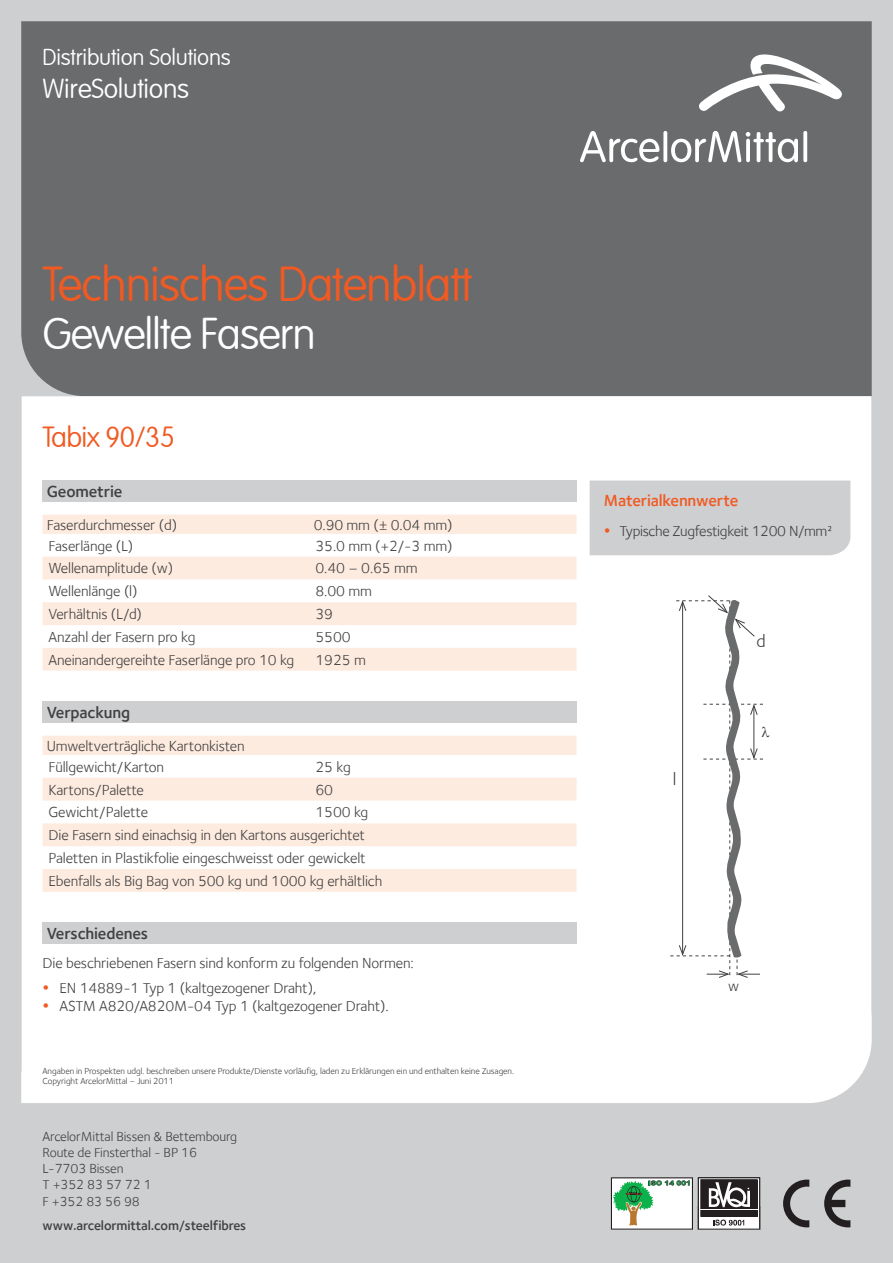
<style>
.page{position:relative;width:893px;height:1263px;background:#cecfd1}
.page>*{position:absolute;margin:0;border:0;box-sizing:border-box;transform-origin:0 0}
.t1{font:100 48px "VAG Rounded";letter-spacing:-.025em;color:#f15a22}
.t2{font:100 43.5px "VAG Rounded";letter-spacing:-.025em;color:#fff}
.t3{font:100 28.5px "VAG Rounded";letter-spacing:-.025em;color:#f15a22}
.t4{font:100 27px "VAG Rounded";letter-spacing:-.01em;color:#fff}
.t5{font:100 22.5px "VAG Rounded";letter-spacing:-.01em;color:#fff}
.t6{font:18px "Foundry Sterling";color:#414142}
.t7{font:600 16.5px "Foundry Sterling";letter-spacing:-.01em;color:#414142}
.t8{font:600 16.5px "Foundry Sterling";letter-spacing:-.01em;color:#f15a22}
.t9{font:15px/22.8px "Foundry Sterling";letter-spacing:-.01em;color:#414142}
.t10{font:15px "Symbol";color:#414142}
.t11{font:13.5px/16.2px "Foundry Sterling";letter-spacing:-.01em;color:#414142}
.t12{font:600 13.5px "Foundry Sterling";letter-spacing:-.01em;color:#414142}
.t13{font:9px/10.5px "Foundry Sterling";letter-spacing:-.01em;color:#414142}
</style>
<div class="page">
<div style="left:21px;top:21px;width:851px;height:375px;background:#696b6d"></div>
<div style="left:21px;top:396px;width:851px;height:707px;background:#fff"></div>
<svg style="left:699px;top:54px;width:143px;height:57px;background:#969799"></svg>
<svg style="left:663px;top:131px;width:4px;height:31px"></svg>
<svg style="left:580px;top:131px;width:79px;height:31px;background:#969899"></svg>
<svg style="left:803px;top:131px;width:4px;height:31px"></svg>
<svg style="left:671px;top:131px;width:127px;height:31px;background:#9c9d9e"></svg>
<div style="left:43px;top:480px;width:534px;height:22px;background:#cecfd1"></div>
<div style="left:43px;top:702px;width:534px;height:21px;background:#cecfd1"></div>
<div style="left:43px;top:923px;width:534px;height:21px;background:#cecfd1"></div>
<svg style="left:43px;top:514px;width:534px;height:157px;background:#fef3ed"></svg>
<svg style="left:43px;top:736px;width:534px;height:156px;background:#fef3ed"></svg>
<svg style="left:670px;top:594px;width:93px;height:384px;background:#eeeeef"></svg>
<svg style="left:611px;top:1177px;width:149px;height:53px;background:#a1aea3"></svg>
<svg style="left:783px;top:1179px;width:26px;height:48px"></svg>
<svg style="left:824px;top:1179px;width:26px;height:48px"></svg>
<svg style="left:44px;top:985px;width:4px;height:5px"></svg>
<svg style="left:44px;top:1003px;width:4px;height:5px"></svg>
<svg style="left:590px;top:480px;width:260px;height:75px"></svg>
<h3 class="t5" style="left:43px;top:44px;width:190px">Distribution Solutions</h3>
<h3 class="t4" style="left:43px;top:72px;width:148px">WireSolutions</h3>
<h1 class="t1" style="left:43px;top:256px;width:431px">Technisches Datenblatt</h1>
<h2 class="t2" style="left:43px;top:308px;width:275px">Gewellte Fasern</h2>
<h3 class="t3" style="left:43px;top:420px;width:134px">Tabix 90/35</h3>
<p class="t7" style="left:47px;top:482px;width:77px">Geometrie</p>
<p class="t9" style="left:47px;top:513px;width:132px">Faserdurchmesser (d)</p>
<p class="t9" style="left:314px;top:513px;width:140px">0.90 mm (± 0.04 mm)</p>
<p class="t9" style="left:49px;top:534px;width:86px">Faserlänge (L)</p>
<p class="t9" style="left:316px;top:534px;width:138px">35.0 mm (+2/-3 mm)</p>
<p class="t9" style="left:49px;top:557px;width:126px">Wellenamplitude (w)</p>
<p class="t9" style="left:316px;top:557px;width:104px">0.40 – 0.65 mm</p>
<p class="t9" style="left:49px;top:580px;width:90px">Wellenlänge (l)</p>
<p class="t9" style="left:316px;top:580px;width:58px">8.00 mm</p>
<p class="t9" style="left:49px;top:602px;width:95px">Verhältnis (L/d)</p>
<p class="t9" style="left:316px;top:602px;width:19px">39</p>
<p class="t9" style="left:49px;top:625px;width:148px">Anzahl der Fasern pro kg</p>
<p class="t9" style="left:316px;top:625px;width:37px">5500</p>
<p class="t9" style="left:49px;top:648px;width:247px">Aneinandergereihte Faserlänge pro 10 kg</p>
<p class="t9" style="left:316px;top:648px;width:52px">1925 m</p>
<p class="t7" style="left:47px;top:703px;width:85px">Verpackung</p>
<p class="t9" style="left:47px;top:735px;width:199px;line-height:21px">Umweltverträgliche Kartonkisten<br>Füllgewicht/Karton</p>
<p class="t9" style="left:316px;top:755px;width:37px">25 kg</p>
<p class="t9" style="left:49px;top:778px;width:97px">Kartons/Palette</p>
<p class="t9" style="left:316px;top:778px;width:19px">60</p>
<p class="t9" style="left:49px;top:801px;width:101px">Gewicht/Palette</p>
<p class="t9" style="left:49px;top:801px;width:335px;text-indent:267px">1500 kg Die Fasern sind einachsig in den Kartons ausgerichtet Paletten in Plastikfolie eingeschweisst oder gewickelt Ebenfalls als Big Bag von 500 kg und 1000 kg erhältlich</p>
<p class="t7" style="left:47px;top:924px;width:103px">Verschiedenes</p>
<p class="t9" style="left:60px;top:950px;width:356px;line-height:25.5px;text-indent:-17px">Die beschriebenen Fasern sind konform zu folgenden Normen:<br>EN 14889-1 Typ 1 (kaltgezogener Draht),</p>
<p class="t9" style="left:60px;top:994px;width:331px">ASTM A820/A820M-04 Typ 1 (kaltgezogener Draht).</p>
<p class="t13" style="left:43px;top:1065px;width:473px">Angaben in Prospekten udgl. beschreiben unsere Produkte/Dienste vorläufig, laden zu Erklärungen ein und enthalten keine Zusagen.<br>Copyright ArcelorMittal – Juni 2011</p>
<p class="t11" style="left:43px;top:1128px;width:196px">ArcelorMittal Bissen &amp; Bettembourg<br>Route de Finsterthal - BP 16<br>L-7703 Bissen<br>T +352 83 57 72 1<br>F +352 83 56 98</p>
<p class="t12" style="left:43px;top:1217px;width:205px">www.arcelormittal.com/steelfibres</p>
<p class="t8" style="left:604px;top:491px;width:136px">Materialkennwerte</p>
<p class="t9" style="left:619px;top:520px;width:215px">Typische Zugfestigkeit 1200 N/mm²</p>
<p class="t6" style="left:756px;top:630px;width:11px">d</p>
<p class="t6" style="left:673px;top:768px;width:5px">l</p>
<p class="t10" style="left:761px;top:722px;width:10px">●</p>
<p class="t9" style="left:728px;top:974px;width:13px">w</p>
</div>
